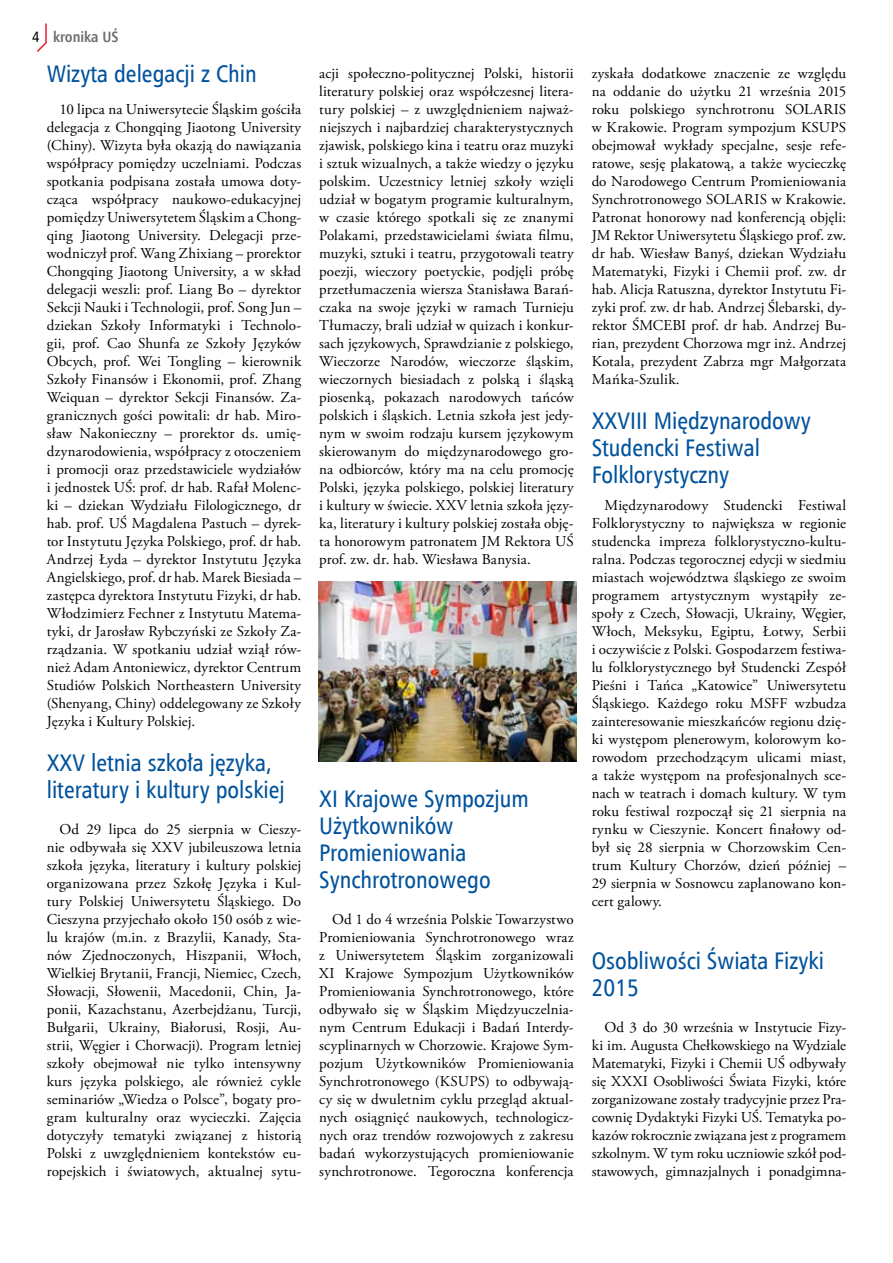
<style>
.page{position:relative;width:893px;height:1263px;background:#fff}
.page>*{position:absolute;margin:0;border:0;box-sizing:border-box;transform-origin:0 0}
.t1{font:24px/27px "Humnst 777 Cn EU";color:#00529c}
.t2{font:15px/18px "Adobe Garamond Pro";letter-spacing:.005em;color:#000;text-align:justify}
.t3{font:700 15px "Humnst 777 Cn EU";color:#6d6f71}
.s1{font-weight:400;color:#000}
</style>
<div class="page">
<svg style="left:37px;top:23px;width:10px;height:29px"></svg>
<img style="left:319px;top:582px;width:258px;height:180px">
<p class="t3" style="left:32px;top:28px;width:88px"><span class="s1">4</span> kronika UŚ</p>
<h1 class="t1" style="left:47px;top:60px;width:212px">Wizyta delegacji z Chin</h1>
<p class="t2" style="left:47px;top:100px;width:256px;text-indent:13px">10 lipca na Uniwersytecie Śląskim gościła delegacja z Chongqing Jiaotong University (Chiny). Wizyta była okazją do nawiązania współpracy pomiędzy uczelniami. Podczas spotkania podpisana została umowa doty&shy;cząca współpracy naukowo-edukacyjnej pomiędzy Uniwersytetem Śląskim a Chong&shy;qing Jiaotong University. Delegacji prze&shy;wodniczył prof. Wang Zhixiang – prorektor Chongqing Jiaotong University, a w skład delegacji weszli: prof. Liang Bo – dyrektor Sekcji Nauki i Technologii, prof. Song Jun – dziekan Szkoły Informatyki i Technolo&shy;gii, prof. Cao Shunfa ze Szkoły Języków Obcych, prof. Wei Tongling – kierownik Szkoły Finansów i Ekonomii, prof. Zhang Weiquan – dyrektor Sekcji Finansów. Za&shy;granicznych gości powitali: dr hab. Miro&shy;sław Nakonieczny – prorektor ds. umię&shy;dzynarodowienia, współpracy z otoczeniem i promocji oraz przedstawiciele wydziałów i jednostek UŚ: prof. dr hab. Rafał Molenc&shy;ki – dziekan Wydziału Filologicznego, dr hab. prof. UŚ Magdalena Pastuch – dyrek&shy;tor Instytutu Języka Polskiego, prof. dr hab.<br>Andrzej Łyda – dyrektor Instytutu Języka Angielskiego, prof. dr hab. Marek Biesiada – zastępca dyrektora Instytutu Fizyki, dr hab.<br>Włodzimierz Fechner z Instytutu Matema&shy;tyki, dr Jarosław Rybczyński ze Szkoły Za&shy;rządzania. W spotkaniu udział wziął rów&shy;nież Adam Antoniewicz, dyrektor Centrum Studiów Polskich Northeastern University (Shenyang, Chiny) oddelegowany ze Szkoły Języka i Kultury Polskiej.</p>
<h1 class="t1" style="left:47px;top:749px;width:240px">XXV letnia szkoła języka, literatury i kultury polskiej</h1>
<p class="t2" style="left:47px;top:820px;width:256px;text-indent:13px">Od 29 lipca do 25 sierpnia w Cieszy&shy;nie odbywała się XXV jubileuszowa letnia szkoła języka, literatury i kultury polskiej organizowana przez Szkołę Języka i Kul&shy;tury Polskiej Uniwersytetu Śląskiego. Do Cieszyna przyjechało około 150 osób z wie&shy;lu krajów (m.in. z Brazylii, Kanady, Sta&shy;nów Zjednoczonych, Hiszpanii, Włoch, Wielkiej Brytanii, Francji, Niemiec, Czech, Słowacji, Słowenii, Macedonii, Chin, Ja&shy;ponii, Kazachstanu, Azerbejdżanu, Turcji, Bułgarii, Ukrainy, Białorusi, Rosji, Au&shy;strii, Węgier i Chorwacji). Program letniej szkoły obejmował nie tylko intensywny kurs języka polskiego, ale również cykle seminariów „Wiedza o Polsce”, bogaty pro&shy;gram kulturalny oraz wycieczki. Zajęcia dotyczyły tematyki związanej z historią Polski z uwzględnieniem kontekstów eu&shy;ropejskich i światowych, aktualnej sytu-</p>
<p class="t2" style="left:319px;top:64px;width:256px">acji społeczno-politycznej Polski, historii literatury polskiej oraz współczesnej litera&shy;tury polskiej – z uwzględnieniem najważ&shy;niejszych i najbardziej charakterystycznych zjawisk, polskiego kina i teatru oraz muzyki i sztuk wizualnych, a także wiedzy o języku polskim. Uczestnicy letniej szkoły wzięli udział w bogatym programie kulturalnym, w czasie którego spotkali się ze znanymi Polakami, przedstawicielami świata filmu, muzyki, sztuki i teatru, przygotowali teatry poezji, wieczory poetyckie, podjęli próbę przetłumaczenia wiersza Stanisława Barań&shy;czaka na swoje języki w ramach Turnieju Tłumaczy, brali udział w quizach i konkur&shy;sach językowych, Sprawdzianie z polskiego, Wieczorze Narodów, wieczorze śląskim, wieczornych biesiadach z polską i śląską piosenką, pokazach narodowych tańców polskich i śląskich. Letnia szkoła jest jedy&shy;nym w swoim rodzaju kursem językowym skierowanym do międzynarodowego gro&shy;na odbiorców, który ma na celu promocję Polski, języka polskiego, polskiej literatury i kultury w świecie. XXV letnia szkoła języ&shy;ka, literatury i kultury polskiej została obję&shy;ta honorowym patronatem JM Rektora UŚ prof. zw. dr. hab. Wiesława Banysia.</p>
<h1 class="t1" style="left:319px;top:785px;width:211px">XI Krajowe Sympozjum<br>Użytkowników<br>Promieniowania<br>Synchrotronowego</h1>
<p class="t2" style="left:319px;top:910px;width:256px;text-indent:13px">Od 1 do 4 września Polskie Towarzystwo Promieniowania Synchrotronowego wraz z Uniwersytetem Śląskim zorganizowali XI Krajowe Sympozjum Użytkowników Promieniowania Synchrotronowego, które odbywało się w Śląskim Międzyuczelnia&shy;nym Centrum Edukacji i Badań Interdy&shy;scyplinarnych w Chorzowie. Krajowe Sym&shy;pozjum Użytkowników Promieniowania Synchrotronowego (KSUPS) to odbywają&shy;cy się w dwuletnim cyklu przegląd aktual&shy;nych osiągnięć naukowych, technologicz&shy;nych oraz trendów rozwojowych z zakresu badań wykorzystujących promieniowanie synchrotronowe. Tegoroczna konferencja</p>
<p class="t2" style="left:592px;top:64px;width:256px">zyskała dodatkowe znaczenie ze względu na oddanie do użytku 21 września 2015 roku polskiego synchrotronu SOLARIS w Krakowie. Program sympozjum KSUPS obejmował wykłady specjalne, sesje refe&shy;ratowe, sesję plakatową, a także wycieczkę do Narodowego Centrum Promieniowania Synchrotronowego SOLARIS w Krakowie.<br>Patronat honorowy nad konferencją objęli:<br>JM Rektor Uniwersytetu Śląskiego prof. zw. dr hab. Wiesław Banyś, dziekan Wydziału Matematyki, Fizyki i Chemii prof. zw. dr hab. Alicja Ratuszna, dyrektor Instytutu Fi&shy;zyki prof. zw. dr hab. Andrzej Ślebarski, dy&shy;rektor ŚMCEBI prof. dr hab. Andrzej Bu&shy;rian, prezydent Chorzowa mgr inż. Andrzej Kotala, prezydent Zabrza mgr Małgorzata Mańka-Szulik.</p>
<h1 class="t1" style="left:592px;top:407px;width:221px">XXVIII Międzynarodowy<br>Studencki Festiwal<br>Folklorystyczny</h1>
<p class="t2" style="left:592px;top:496px;width:256px;text-indent:13px">Międzynarodowy Studencki Festiwal Folklorystyczny to największa w regionie studencka impreza folklorystyczno-kultu&shy;ralna. Podczas tegorocznej edycji w siedmiu miastach województwa śląskiego ze swoim programem artystycznym wystąpiły ze&shy;społy z Czech, Słowacji, Ukrainy, Węgier, Włoch, Meksyku, Egiptu, Łotwy, Serbii i oczywiście z Polski. Gospodarzem festiwa&shy;lu folklorystycznego był Studencki Zespół Pieśni i Tańca „Katowice” Uniwersytetu Śląskiego. Każdego roku MSFF wzbudza zainteresowanie mieszkańców regionu dzię&shy;ki występom plenerowym, kolorowym ko&shy;rowodom przechodzącym ulicami miast, a także występom na profesjonalnych sce&shy;nach w teatrach i domach kultury. W tym roku festiwal rozpoczął się 21 sierpnia na rynku w Cieszynie. Koncert finałowy od&shy;był się 28 sierpnia w Chorzowskim Cen&shy;trum Kultury Chorzów, dzień później – 29 sierpnia w Sosnowcu zaplanowano kon&shy;cert galowy.</p>
<h1 class="t1" style="left:592px;top:947px;width:234px">Osobliwości Świata Fizyki<br>2015</h1>
<p class="t2" style="left:592px;top:1018px;width:256px;text-indent:13px">Od 3 do 30 września w Instytucie Fizy&shy;ki im. Augusta Chełkowskiego na Wydziale Matematyki, Fizyki i Chemii UŚ odbywały się XXXI Osobliwości Świata Fizyki, które zorganizowane zostały tradycyjnie przez Pra&shy;cownię Dydaktyki Fizyki UŚ. Tematyka po&shy;kazów rokrocznie związana jest z programem szkolnym. W tym roku uczniowie szkół pod&shy;stawowych, gimnazjalnych i ponadgimna-</p>
</div>
